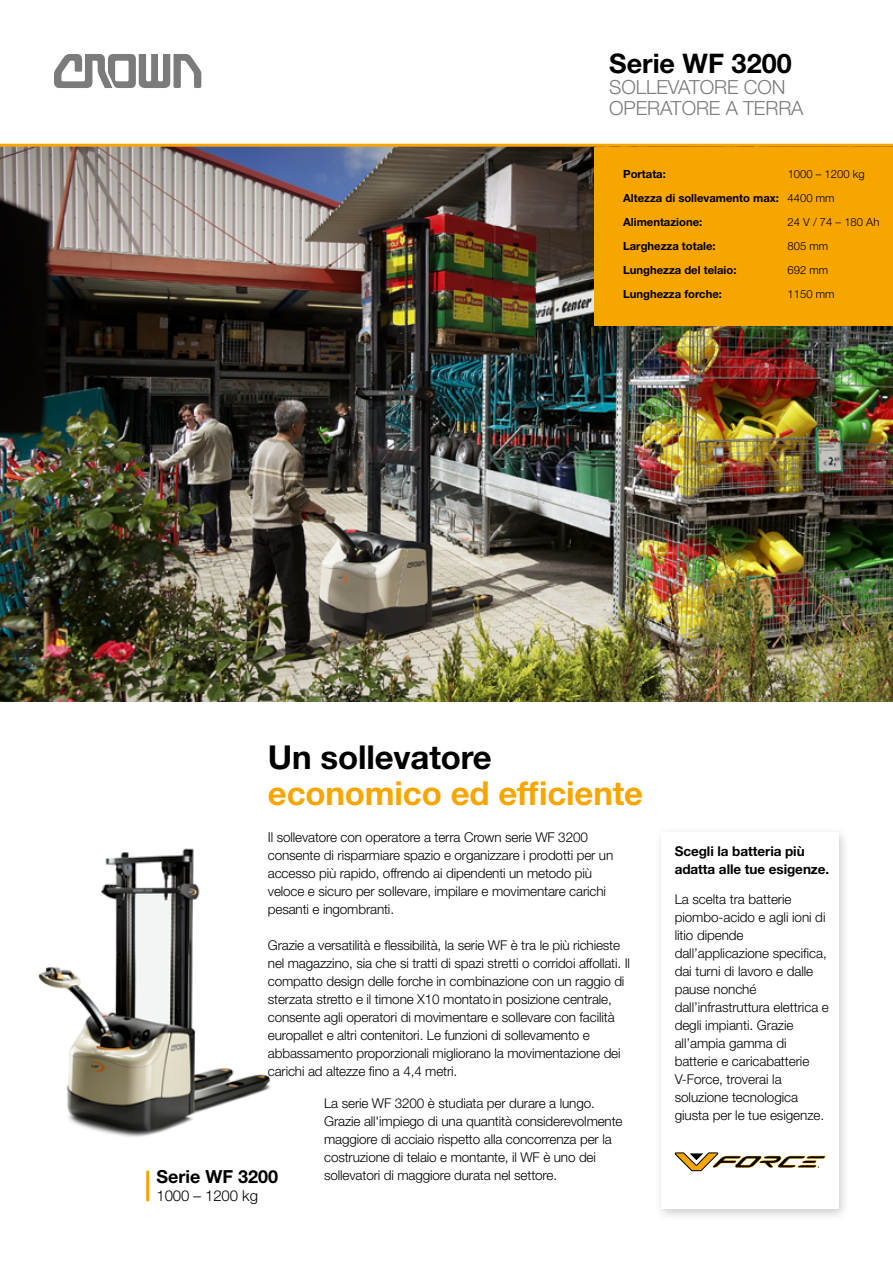
<style>
.page{position:relative;width:893px;height:1263px;background:#fff}
.page>*{position:absolute;margin:0;border:0;box-sizing:border-box;transform-origin:0 0}
.t1{font:700 33px "Helvetica Neue LT Pro";letter-spacing:-.005em;color:#f7a600}
.t2{font:700 33px "Helvetica Neue LT Pro";letter-spacing:-.005em;color:#000}
.t3{font:700 27px "Helvetica Neue LT Pro";color:#000}
.t4{font:300 19.5px/21px "Helvetica Neue LT Pro";letter-spacing:-.005em;color:#7c7b7b}
.t5{font:700 18px "Helvetica Neue LT Pro";color:#000}
.t6{font:300 15px "Helvetica Neue LT Pro";letter-spacing:-.005em;color:#000}
.t7{font:300 13.5px/18px "Helvetica Neue LT Pro";letter-spacing:-.01em;color:#000}
.t8{font:700 13.5px/18px "Helvetica Neue LT Pro";letter-spacing:-.005em;color:#000}
.t9{font:700 11.25px/24px "Helvetica Neue LT Pro";color:#000}
.t10{font:300 11.25px "Helvetica Neue LT Pro";color:#000}
.s1{font-weight:300}
</style>
<div class="page">
<img style="left:38px;top:848px;width:233px;height:289px">
<img style="left:0;top:147px;width:893px;height:555px">
<svg style="left:54px;top:54px;width:147px;height:34px"></svg>
<hr style="left:0;top:144px;width:893px;height:3px;background:#f7a600">
<div style="left:594px;top:147px;width:299px;height:178px;background:#f7a600"></div>
<hr style="left:146px;top:1171px;width:3px;height:30px;background:#f7a600">
<div style="left:654px;top:826px;width:196px;height:396px;background:#000;opacity:.2"></div>
<div style="left:662px;top:832px;width:177px;height:377px;background:#fff"></div>
<svg style="left:675px;top:1152px;width:150px;height:19px"></svg>
<h2 class="t3" style="left:609px;top:47px;width:184px">Serie WF 3200</h2>
<h3 class="t4" style="left:609px;top:76px;width:196px">SOLLEVATORE CON<br>OPERATORE A TERRA</h3>
<p class="t9" style="left:623px;top:162px;width:243px;text-indent:164px"><span class="s1">1000 – 1200 kg<br></span>Altezza di sollevamento max: <span class="s1">4400 mm<br></span>Alimentazione:</p>
<p class="t9" style="left:623px;top:162px;width:44px">Portata:</p>
<p class="t10" style="left:788px;top:215px;width:93px">24 V / 74 – 180 Ah</p>
<p class="t9" style="left:623px;top:234px;width:94px">Larghezza totale:</p>
<p class="t10" style="left:788px;top:239px;width:42px">805 mm</p>
<p class="t9" style="left:623px;top:258px;width:115px">Lunghezza del telaio:</p>
<p class="t10" style="left:788px;top:263px;width:42px">692 mm</p>
<p class="t9" style="left:623px;top:282px;width:100px">Lunghezza forche:</p>
<p class="t10" style="left:788px;top:287px;width:48px">1150 mm</p>
<h1 class="t2" style="left:268px;top:736px;width:225px">Un sollevatore</h1>
<h1 class="t1" style="left:268px;top:772px;width:377px">economico ed efficiente</h1>
<p class="t7" style="left:268px;top:828px;width:347px">Il sollevatore con operatore a terra Crown serie WF 3200 consente di risparmiare spazio e organizzare i prodotti per un accesso più rapido, offrendo ai dipendenti un metodo più veloce e sicuro per sollevare, impilare e movimentare carichi pesanti e ingombranti.</p>
<p class="t7" style="left:268px;top:936px;width:364px">Grazie a versatilità e flessibilità, la serie WF è tra le più richieste nel magazzino, sia che si tratti di spazi stretti o corridoi affollati. Il compatto design delle forche in combinazione con un raggio di sterzata stretto e il timone X10 montato in posizione centrale, consente agli operatori di movimentare e sollevare con facilità europallet e altri contenitori. Le funzioni di sollevamento e abbassamento proporzionali migliorano la movimentazione dei carichi ad altezze fino a 4,4 metri.</p>
<p class="t7" style="left:324px;top:1094px;width:300px">La serie WF 3200 è studiata per durare a lungo.<br>Grazie all'impiego di una quantità considerevolmente maggiore di acciaio rispetto alla concorrenza per la costruzione di telaio e montante, il WF è uno dei sollevatori di maggiore durata nel settore.</p>
<h3 class="t5" style="left:156px;top:1165px;width:123px">Serie WF 3200</h3>
<p class="t6" style="left:156px;top:1187px;width:103px">1000 – 1200 kg</p>
<p class="t8" style="left:675px;top:842px;width:156px">Scegli la batteria più adatta alle tue esigenze.</p>
<p class="t7" style="left:675px;top:890px;width:156px">La scelta tra batterie piombo-acido e agli ioni di litio dipende dall’applicazione specifica, dai turni di lavoro e dalle pause nonché dall’infrastruttura elettrica e degli impianti. Grazie all’ampia gamma di batterie e caricabatterie<br>V-Force, troverai la soluzione tecnologica giusta per le tue esigenze.</p>
</div>
